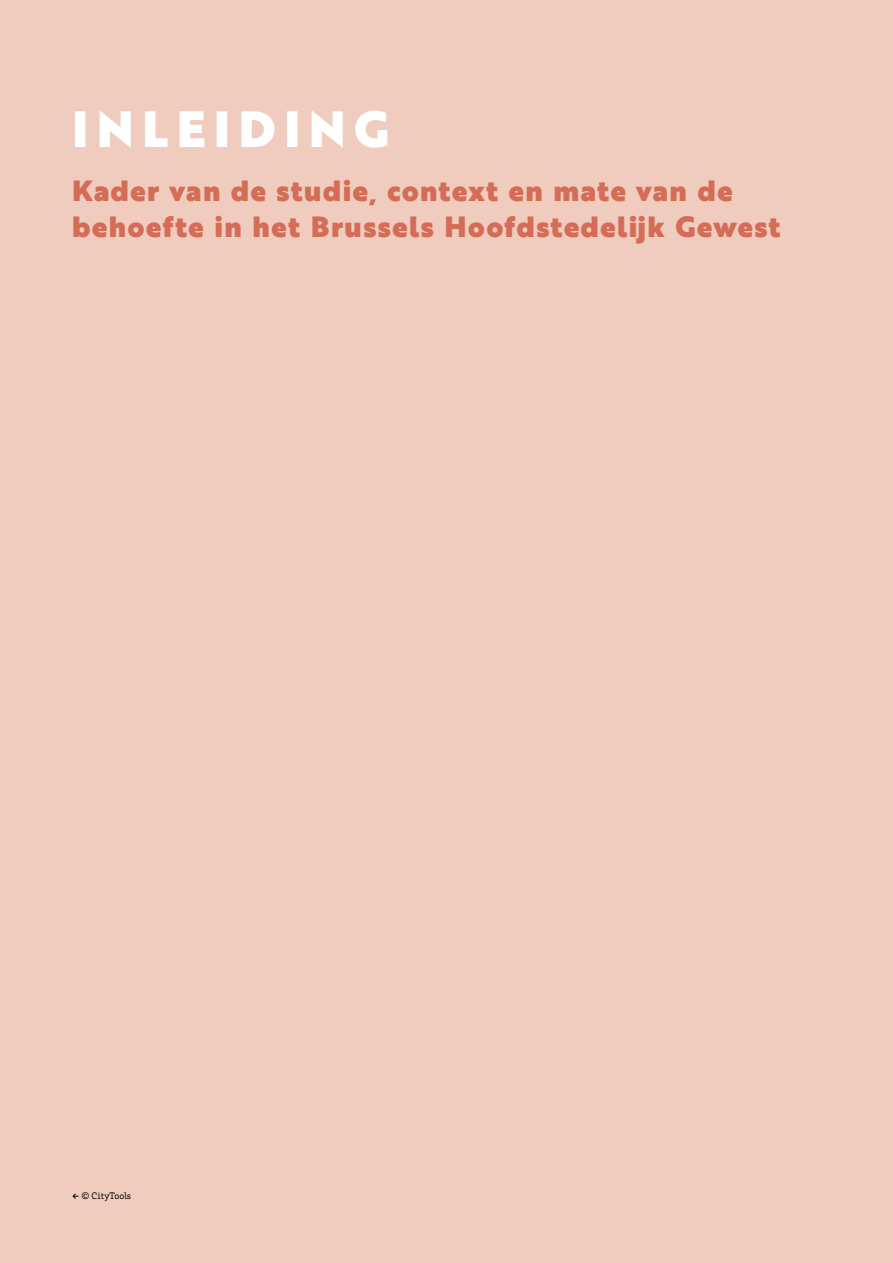
<style>
.page{position:relative;width:893px;height:1263px;background:#efccbe}
.page>*{position:absolute;margin:0;border:0;box-sizing:border-box;transform-origin:0 0}
.Ouverture_Niv_1{font:49.5px "Brother 1816 Black";letter-spacing:.165em;color:#fff}
.Ouverture_Niv_2{font:28.5px/36px "Brother 1816 Black";letter-spacing:.05em;color:#d56c55}
.Légende_Photos{font:9.75px "Brix Slab";letter-spacing:.01em;color:#000}
.s1{font-weight:700}
</style>
<div class="page">
<p class="Ouverture_Niv_1" style="left:72px;top:90px;width:319px">INLEIDING</p>
<p class="Ouverture_Niv_2" style="left:72px;top:171px;width:710px">Kader van de studie, context en mate van de behoefte in het Brussels Hoofdstedelijk Gewest</p>
<p class="Légende_Photos" style="left:72px;top:1189px;width:60px"><span class="s1">←</span> © CityTools</p>
</div>
